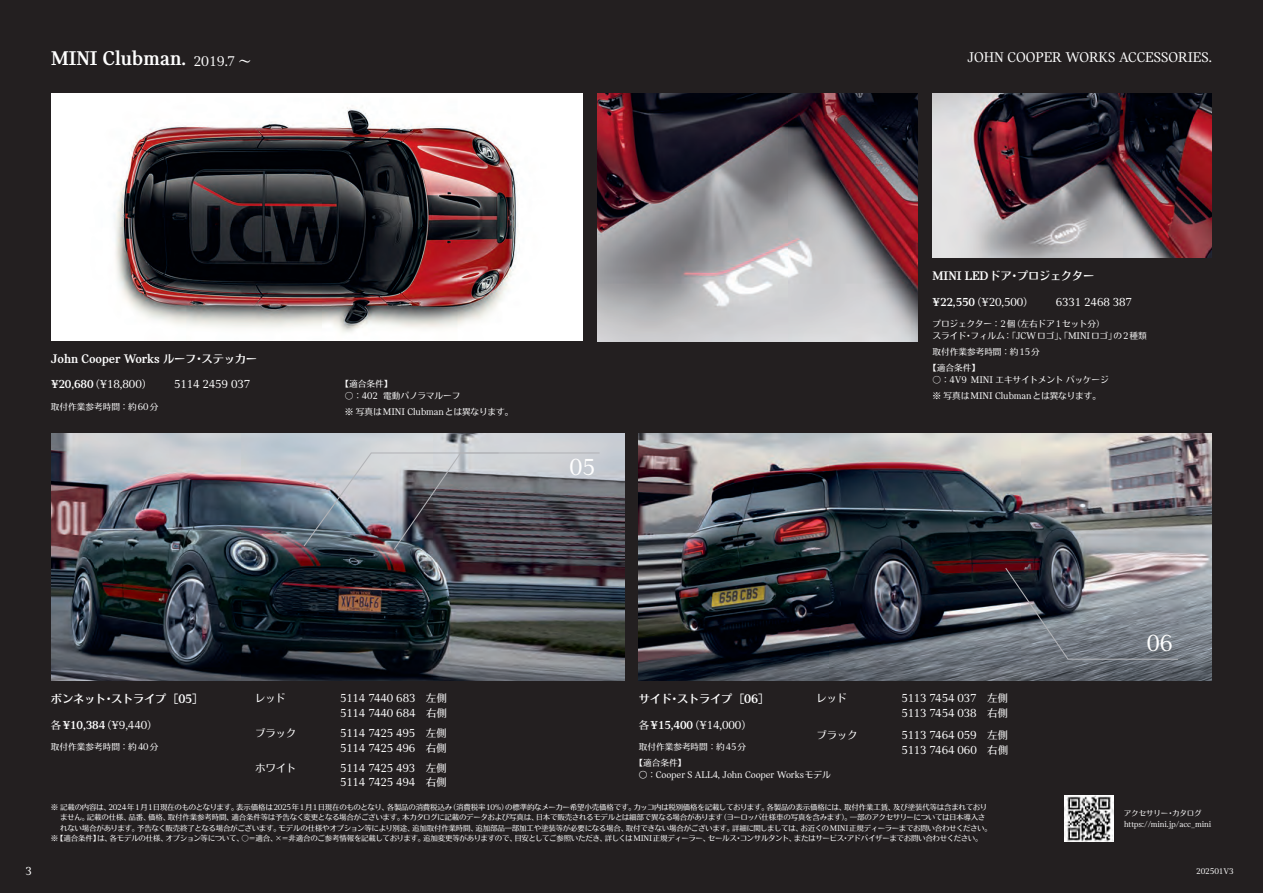
<style>
.page{position:relative;width:1263px;height:893px;background:#231f20}
.page>*{position:absolute;margin:0;border:0;box-sizing:border-box;transform-origin:0 0}
.t1{font:24.75px "MINI Serif";color:#fff}
.t2{font:700 21.3px "MINI Serif";color:#fff}
.t3{font:15px "MINI Serif";color:#fff}
.t4{font:700 13.2px "MINI Serif";letter-spacing:-.005em;color:#fff}
.t5{font:12.45px/14.2px "MINI Serif";letter-spacing:-.01em;color:#fff}
.t6{font:700 12.45px "MINI Serif";letter-spacing:-.01em;color:#fff}
.t7{font:11.25px "Motoya Aporo Std W4";letter-spacing:-.02em;color:#fff}
.t8{font:10.5px "Motoya Aporo Std W3";letter-spacing:-.03em;color:#fff}
.t9{font:10.2px "MINI Serif";letter-spacing:-.005em;color:#fff}
.t10{font:8.85px "MINI Serif";letter-spacing:-.005em;color:#fff}
.t11{font:8.7px/16.2px "Motoya Aporo Std W3";letter-spacing:-.01em;color:#fff}
.t12{font:7.5px "Motoya Aporo Std W3";letter-spacing:-.04em;color:#fff}
.s1{font-weight:400;font-size:15px}
.s2{font-family:"Motoya Aporo Std W3";font-weight:400;font-size:12.75px}
.s3{font-family:"Motoya Aporo Std W4";font-weight:400;font-size:11.25px}
.s4{font-family:"Motoya Aporo Std W3";font-weight:400;font-size:10.5px}
.s5{font-weight:400}
.s6{font-family:"MINI Serif";font-size:10.2px}
.s7{font-family:"MINI Serif";font-weight:700;font-size:13.2px}
.s8{font-family:"Motoya Aporo Std W3";font-size:10.5px}
.s9{font-family:"Motoya Aporo Std W3";font-size:8.7px}
.s10{font-family:"MINI Serif";font-size:8.85px}
</style>
<div class="page">
<img style="left:51px;top:94px;width:532px;height:246px">
<img style="left:639px;top:434px;width:573px;height:246px">
<img style="left:51px;top:434px;width:573px;height:246px">
<img style="left:1064px;top:795px;width:50px;height:47px">
<img style="left:597px;top:94px;width:320px;height:247px">
<img style="left:933px;top:94px;width:279px;height:163px">
<svg style="left:1004px;top:567px;width:175px;height:93px;background:#747880"></svg>
<svg style="left:303px;top:452px;width:298px;height:99px;background:#7e7f87"></svg>
<h2 class="t2" style="left:51px;top:47px;width:202px">MINI Clubman. <span class="s1">2019.7</span> <span class="s2">～</span></h2>
<h3 class="t3" style="left:967px;top:49px;width:246px">JOHN COOPER WORKS ACCESSORIES.</h3>
<h3 class="t4" style="left:51px;top:351px;width:207px">John Cooper Works <span class="s3">ルーフ・ステッカー</span></h3>
<h3 class="t6" style="left:51px;top:377px;width:103px">¥20,680<span class="s4">（</span><span class="s5">¥18,800</span><span class="s4">）</span></h3>
<h3 class="t5" style="left:174px;top:377px;width:78px">5114 2459 037</h3>
<p class="t11" style="left:51px;top:398px;width:109px">取付作業参考時間：約<span class="s6">60</span>分</p>
<p class="t11" style="left:345px;top:377px;width:117px;line-height:12px;text-indent:-4px">【適合条件】<br>〇：<span class="s6">402</span> 電動パノラマルーフ</p>
<p class="t11" style="left:345px;top:404px;width:170px">※ 写真は<span class="s6">MINI Clubman</span>とは異なります。</p>
<h1 class="t1" style="left:570px;top:453px;width:27px">05</h1>
<h3 class="t7" style="left:932px;top:268px;width:163px"><span class="s7">MINI LED</span>ドア・プロジェクター</h3>
<h3 class="t6" style="left:932px;top:295px;width:103px">¥22,550<span class="s4">（</span><span class="s5">¥20,500</span><span class="s4">）</span></h3>
<h3 class="t5" style="left:1056px;top:294px;width:78px">6331 2468 387</h3>
<p class="t11" style="left:932px;top:317px;width:216px;line-height:12px">プロジェクター：<span class="s6">2</span>個（左右ドア<span class="s6">1</span>セット分）<br>スライド・フィルム：｢<span class="s6">JCW</span>ロゴ｣、「<span class="s6">MINI</span>ロゴ」の<span class="s6">2</span>種類</p>
<p class="t11" style="left:928px;top:343px;width:113px;text-indent:4px">取付作業参考時間：約<span class="s6">15</span>分【適合条件】</p>
<p class="t11" style="left:932px;top:371px;width:178px">〇：<span class="s6">4V9 MINI</span> エキサイトメントパッケージ※ 写真は<span class="s6">MINI Clubman</span>とは異なります。</p>
<h3 class="t5" style="left:26px;top:864px;width:8px">3</h3>
<h3 class="t7" style="left:51px;top:691px;width:154px">ボンネット・ストライプ ［<span class="s7">05</span>］</h3>
<h3 class="t6" style="left:51px;top:718px;width:108px"><span class="s4">各</span>¥10,384<span class="s4">（</span><span class="s5">¥9,440</span><span class="s4">）</span></h3>
<p class="t11" style="left:51px;top:738px;width:109px">取付作業参考時間：約<span class="s6">40</span>分</p>
<h3 class="t8" style="left:255px;top:691px;width:32px">レッド</h3>
<h3 class="t5" style="left:340px;top:691px;width:108px">5114 7440 683<span class="s8">　左側<br></span>5114 7440 684<span class="s8">　右側</span></h3>
<h3 class="t8" style="left:255px;top:726px;width:43px">ブラック</h3>
<h3 class="t5" style="left:340px;top:726px;width:108px">5114 7425 495<span class="s8">　左側<br></span>5114 7425 496<span class="s8">　右側</span></h3>
<h3 class="t8" style="left:255px;top:761px;width:43px">ホワイト</h3>
<h3 class="t5" style="left:340px;top:761px;width:108px">5114 7425 493<span class="s8">　左側<br></span>5114 7425 494<span class="s8">　右側</span></h3>
<h3 class="t7" style="left:639px;top:691px;width:132px">サイド・ストライプ ［<span class="s7">06</span>］</h3>
<h3 class="t6" style="left:639px;top:718px;width:114px"><span class="s4">各</span>¥15,400<span class="s4">（</span><span class="s5">¥14,000</span><span class="s4">）</span></h3>
<p class="t11" style="left:634px;top:738px;width:113px;text-indent:4px">取付作業参考時間：約<span class="s6">45</span>分【適合条件】</p>
<h3 class="t9" style="left:639px;top:769px;width:194px"><span class="s9">○：</span>Cooper S ALL4, John Cooper Works<span class="s9">モデル</span></h3>
<h3 class="t8" style="left:816px;top:691px;width:32px">レッド</h3>
<h3 class="t5" style="left:901px;top:691px;width:108px">5113 7454 037<span class="s8">　左側<br></span>5113 7454 038<span class="s8">　右側</span></h3>
<h3 class="t8" style="left:816px;top:728px;width:43px">ブラック</h3>
<h3 class="t5" style="left:901px;top:728px;width:108px">5113 7464 059<span class="s8">　左側<br></span>5113 7464 060<span class="s8">　右側</span></h3>
<p class="t12" style="left:51px;top:802px;width:938px">※ 記載の内容は、<span class="s10">2024</span>年<span class="s10">1</span>月<span class="s10">1</span>日現在のものとなります。表示価格は<span class="s10">2025</span>年<span class="s10">1</span>月<span class="s10">1</span>日現在のものとなり、各製品の消費税込み（消費税率<span class="s10">10%</span>）の標準的なメーカー希望小売価格です。カッコ内は税別価格を記載しております。各製品の表示価格には、取付作業工賃、及び塗装代等は含まれており</p>
<p class="t12" style="left:60px;top:812px;width:927px">ません。記載の仕様、品番、価格、取付作業参考時間、適合条件等は予告なく変更となる場合がございます。本カタログに記載のデータおよび写真は、日本で販売されるモデルとは細部で異なる場合があります（ヨーロッパ仕様車の写真を含みます）。一部のアクセサリーについては日本導入さ</p>
<p class="t12" style="left:60px;top:823px;width:933px">れない場合があります。予告なく販売終了となる場合がございます。モデルの仕様やオプション等により別途、追加取付作業時間、追加部品一部加工や塗装等が必要になる場合、取付できない場合がございます。詳細に関しましては、お近くの<span class="s10">MINI</span>正規ディーラーまでお問い合わせください。</p>
<p class="t12" style="left:51px;top:833px;width:933px">※【適合条件】は、各モデルの仕様、オプション等について、〇＝適合、×＝非適合のご参考情報を記載しております。追加変更等がありますので、目安としてご参照いただき、詳しくは<span class="s10">MINI</span>正規ディーラー、セールス・コンサルタント、またはサービス・アドバイザーまでお問い合わせください。</p>
<h1 class="t1" style="left:1147px;top:629px;width:27px">06</h1>
<p class="t12" style="left:1124px;top:808px;width:79px">アクセサリー・カタログ</p>
<p class="t10" style="left:1124px;top:819px;width:89px">https://mini.jp/acc_mini</p>
<p class="t10" style="left:1196px;top:866px;width:39px">202501V3</p>
</div>
